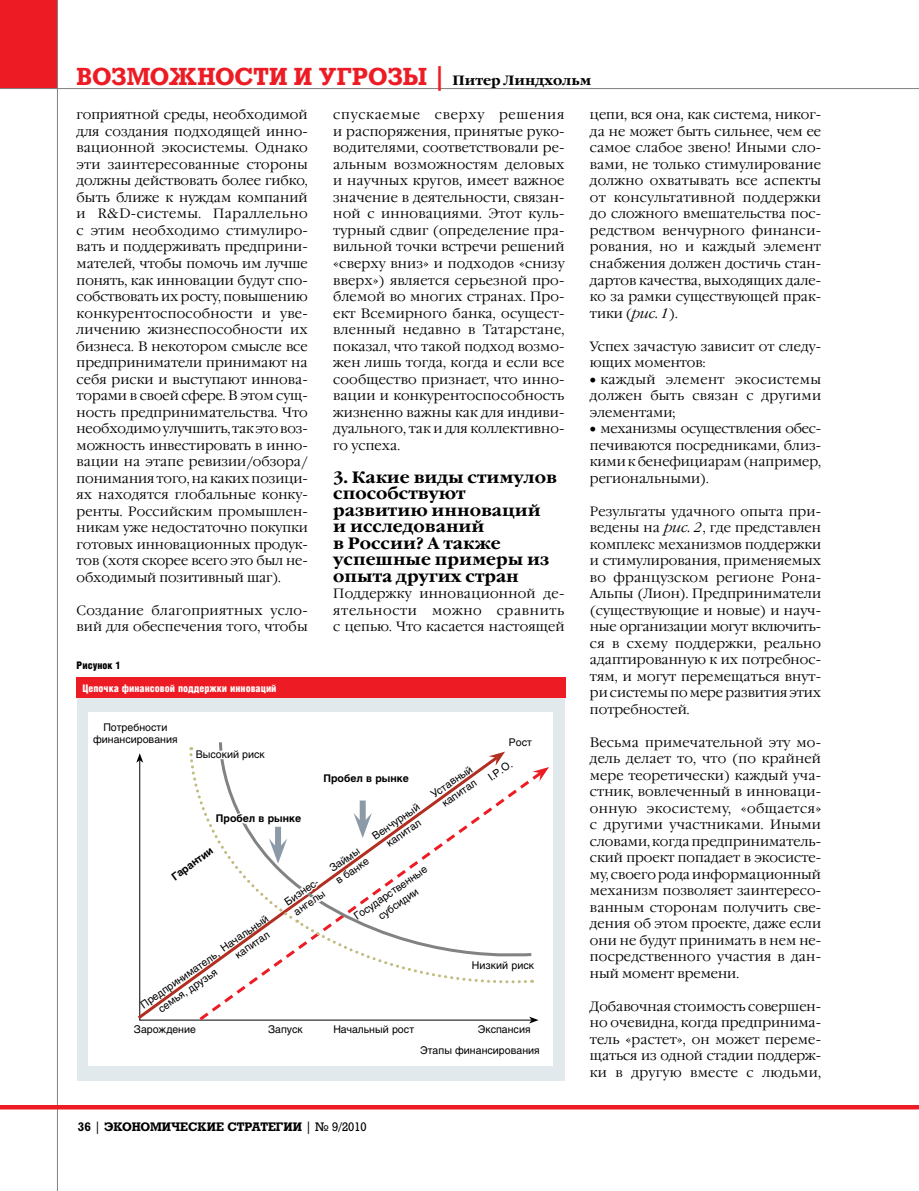
<style>
.page{position:relative;width:919px;height:1191px;background:#fff}
.page>*{position:absolute;margin:0;border:0;box-sizing:border-box;transform-origin:0 0}
.t1{font:700 24px "Rodeo";letter-spacing:-.005em;color:#ed1c24}
.t2{font:700 16.5px/16.5px "Garamond C";color:#000}
.t3{font:300 13.5px/16.5px "Garamond C";letter-spacing:.005em;color:#000;text-align:justify}
.t4{font:300 13.5px/16.5px "Garamond C";letter-spacing:.025em;color:#000}
.t5{font:700 12px "Rodeo";color:#000}
.t6{font:10.5px/13.5px "Helios";color:#000;text-align:center}
.t7{font:900 10.5px "Helios Cond";color:#fff}
.t8{font:700 10.5px "Helios";color:#000}
.t9{font:900 10.5px "Helios Cond";color:#000}
.s1{font-family:"Garamond C";font-size:13.5px;color:#000}
.s2{font-style:italic}
.s3{font-weight:400}
</style>
<div class="page">
<div style="left:0;top:0;width:58px;height:89px;background:#ed1c24"></div>
<hr style="left:57px;top:0;width:1px;height:1191px;background:#808284">
<hr style="left:0;top:88px;width:918px;height:1px;background:#808284">
<hr style="left:0;top:1105px;width:918px;height:4px;background:#ed1c24">
<div style="left:77px;top:677px;width:487px;height:403px;background:#e2e9ec"></div>
<div style="left:77px;top:677px;width:489px;height:21px;background:#ed1c24"></div>
<div style="left:88px;top:713px;width:464px;height:353px;background:#fff"></div>
<svg style="left:136px;top:753px;width:365px;height:268px"></svg>
<svg style="left:188px;top:743px;width:361px;height:244px"></svg>
<h1 class="t1" style="left:77px;top:62px;width:516px">ВОЗМОЖНОСТИ И УГРОЗЫ | <span class="s1">Питер Линдхольм</span></h1>
<p class="t3" style="left:77px;top:107px;width:233px">гоприятной среды, необходимой для создания подходящей инно&shy;вационной экосистемы. Однако эти заинтересованные стороны должны действовать более гибко, быть ближе к нуждам компаний и R&amp;D-системы. Параллельно с этим необходимо стимулиро&shy;вать и поддерживать предприни&shy;мателей, чтобы помочь им лучше понять, как инновации будут спо&shy;собствовать их росту, повышению конкурентоспособности и уве&shy;личению жизнеспособности их бизнеса. В некотором смысле все предприниматели принимают на себя риски и выступают иннова&shy;торами в своей сфере. В этом сущ&shy;ность предпринимательства. Что необходимо улучшить, так это воз&shy;можность инвестировать в инно&shy;вации на этапе ревизии/обзора/ понимания того, на каких позици&shy;ях находятся глобальные конку&shy;ренты. Российским промышлен&shy;никам уже недостаточно покупки готовых инновационных продук&shy;тов (хотя скорее всего это был не&shy;обходимый позитивный шаг).</p>
<p class="t4" style="left:77px;top:602px;width:233px">Создание благоприятных усло&shy;вий для обеспечения того, чтобы</p>
<p class="t3" style="left:333px;top:107px;width:233px">спускаемые сверху решения и распоряжения, принятые руко&shy;водителями, соответствовали ре&shy;альным возможностям деловых и научных кругов, имеет важное значение в деятельности, связан&shy;ной с инновациями. Этот куль&shy;турный сдвиг (определение пра&shy;вильной точки встречи решений «сверху вниз» и подходов «снизу вверх») является серьезной про&shy;блемой во многих странах. Про&shy;ект Всемирного банка, осущест&shy;вленный недавно в Татарстане, показал, что такой подход возмо&shy;жен лишь тогда, когда и если все сообщество признает, что инно&shy;вации и конкурентоспособность жизненно важны как для индиви&shy;дуального, так и для коллективно&shy;го успеха.</p>
<p class="t2" style="left:333px;top:469px;width:225px">3. Какие виды стимулов способствуют развитию инноваций и исследований<br>в России? А также успешные примеры из опыта других стран</p>
<p class="t3" style="left:333px;top:586px;width:233px">Поддержку инновационной де&shy;ятельности можно сравнить с цепью. Что касается настоящей</p>
<p class="t3" style="left:590px;top:107px;width:233px">цепи, вся она, как система, никог&shy;да не может быть сильнее, чем ее самое слабое звено! Иными сло&shy;вами, не только стимулирование должно охватывать все аспекты от консультативной поддержки до сложного вмешательства пос&shy;редством венчурного финанси&shy;рования, но и каждый элемент снабжения должен достичь стан&shy;дартов качества, выходящих дале&shy;ко за рамки существующей прак&shy;тики (<span class="s2">рис. 1</span>).</p>
<p class="t3" style="left:590px;top:338px;width:233px">Успех зачастую зависит от следу&shy;ющих моментов:</p>
<p class="t3" style="left:590px;top:371px;width:233px">• каждый элемент экосистемы должен быть связан с другими элементами;</p>
<p class="t3" style="left:590px;top:421px;width:233px">• механизмы осуществления обес&shy;печиваются посредниками, близ&shy;кими к бенефициарам (например, региональными).</p>
<p class="t3" style="left:590px;top:503px;width:233px">Результаты удачного опыта при&shy;ведены на <span class="s2">рис. 2</span>, где представлен комплекс механизмов поддержки и стимулирования, применяемых во французском регионе Рона-Альпы (Лион). Предприниматели (существующие и новые) и науч&shy;ные организации могут включить&shy;ся в схему поддержки, реально адаптированную к их потребнос&shy;тям, и могут перемещаться внут&shy;ри системы по мере развития этих потребностей.</p>
<p class="t3" style="left:590px;top:734px;width:233px">Весьма примечательной эту мо&shy;дель делает то, что (по крайней мере теоретически) каждый уча&shy;стник, вовлеченный в инноваци&shy;онную экосистему, «общается» с другими участниками. Иными словами, когда предприниматель&shy;ский проект попадает в экосисте&shy;му, своего рода информационный механизм позволяет заинтересо&shy;ванным сторонам получить све&shy;дения об этом проекте, даже если они не будут принимать в нем не&shy;посредственного участия в дан&shy;ный момент времени.</p>
<p class="t3" style="left:590px;top:998px;width:233px">Добавочная стоимость совершен&shy;но очевидна, когда предпринима&shy;тель «растет», он может переме&shy;щаться из одной стадии поддерж&shy;ки в другую вместе с людьми,</p>
<p class="t9" style="left:77px;top:659px;width:46px">Рисунок 1</p>
<p class="t7" style="left:83px;top:682px;width:195px">Цепочка финансовой поддержки инноваций</p>
<p class="t6" style="left:93px;top:721px;width:86px;line-height:12px">Потребности финансирования</p>
<p class="t6" style="left:509px;top:735px;width:25px">Рост</p>
<p class="t6" style="left:196px;top:747px;width:71px">Высокий риск</p>
<p class="t6" style="left:428px;top:789px;width:49px;rotate:-35deg">Уставный капитал</p>
<p class="t6" style="left:485px;top:772px;width:28px;rotate:-35deg">I.P.O.</p>
<p class="t8" style="left:323px;top:772px;width:87px">Пробел в рынке</p>
<p class="t6" style="left:369px;top:831px;width:57px;rotate:-35deg">Венчурный капитал</p>
<p class="t8" style="left:216px;top:812px;width:87px">Пробел в рынке</p>
<p class="t8" style="left:169px;top:872px;width:50px;rotate:-36deg">Гарантии</p>
<p class="t6" style="left:325px;top:864px;width:39px;text-align:left;rotate:-35deg">Займы в банке</p>
<p class="t6" style="left:351px;top:911px;width:88px;rotate:-35deg">Государственные субсидии</p>
<p class="t6" style="left:282px;top:897px;width:47px;text-align:left;rotate:-35deg">Бизнес&shy;ангелы</p>
<p class="t6" style="left:218px;top:943px;width:57px;rotate:-35deg">Начальный капитал</p>
<p class="t6" style="left:138px;top:1000px;width:95px;rotate:-35deg">Предприниматель, семья, друзья</p>
<p class="t6" style="left:472px;top:958px;width:64px">Низкий риск</p>
<p class="t6" style="left:134px;top:1022px;width:63px">Зарождение</p>
<p class="t6" style="left:268px;top:1022px;width:36px">Запуск</p>
<p class="t6" style="left:333px;top:1022px;width:82px">Начальный рост</p>
<p class="t6" style="left:478px;top:1022px;width:54px">Экспансия</p>
<p class="t6" style="left:420px;top:1043px;width:121px">Этапы финансирования</p>
<p class="t5" style="left:78px;top:1119px;width:290px">36 <span class="s3">|</span> ЭКОНОМИЧЕСКИЕ СТРАТЕГИИ <span class="s3">| № 9/2010</span></p>
</div>
